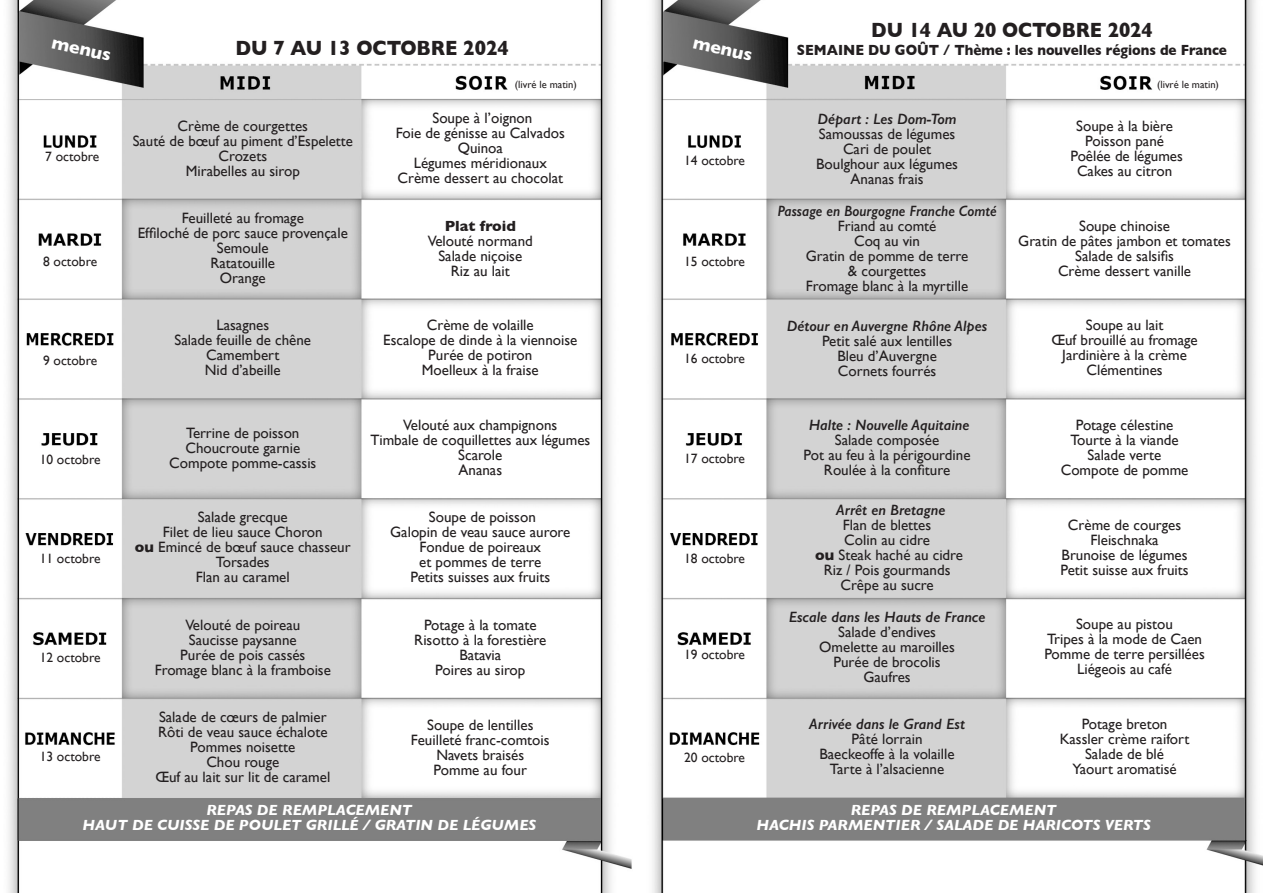
<style>
.page{position:relative;width:1263px;height:893px;background:#fff}
.page>*{position:absolute;margin:0;border:0;box-sizing:border-box;transform-origin:0 0}
.t1{font:700 21px "Gill Sans";color:#231f20;scale:.9 1}
.t2{font:700 21px "Gill Sans";color:#231f20;scale:.91 1}
.t3{font:700 18px "Gill Sans";color:#fff}
.t4{font:15px/15px "Gill Sans";color:#231f20;text-align:center}
.t5{font:italic 600 15px "Gill Sans";color:#231f20}
.t6{font:italic 700 15px/15px "Gill Sans";color:#fff;text-align:center}
.t7{font:700 15px "Gill Sans";color:#231f20;scale:.9 1}
.t8{font:italic 600 15px "Gill Sans";color:#231f20;scale:.94 1}
.t9{font:700 15px "Gill Sans";color:#231f20}
.t10{font:13.5px "Gill Sans";color:#231f20}
.t11{font:10.5px "Gill Sans";color:#231f20}
.s1{font-weight:700}
</style>
<div class="page">
<img style="left:8px;top:0;width:1255px;height:893px">
<p class="t3" style="left:54px;top:32px;width:62px;rotate:13deg">menus</p>
<h1 class="t2" style="left:235px;top:36px;width:302px">DU 7 AU 13 OCTOBRE 2024</h1>
<p class="t3" style="left:696px;top:32px;width:62px;rotate:13deg">menus</p>
<h1 class="t1" style="left:871px;top:19px;width:314px">DU 14 AU 20 OCTOBRE 2024</h1>
<p class="t7" style="left:797px;top:42px;width:479px">SEMAINE DU GOÛT / Thème : les nouvelles régions de France</p>
<p class="t11" style="left:515px;top:80px;width:63px">(livré le matin)</p>
<p class="t11" style="left:1157px;top:80px;width:63px">(livré le matin)</p>
<p class="t10" style="left:45px;top:151px;width:56px">7 octobre</p>
<p class="t10" style="left:43px;top:256px;width:56px">8 octobre</p>
<p class="t10" style="left:43px;top:355px;width:56px">9 octobre</p>
<p class="t4" style="left:133px;top:120px;width:222px">Crème de courgettes<br>Sauté de bœuf au piment d’Espelette<br>Crozets<br>Mirabelles au sirop</p>
<p class="t4" style="left:396px;top:112px;width:171px">Soupe à l’oignon<br>Foie de génisse au Calvados<br>Quinoa<br>Légumes méridionaux<br>Crème dessert au chocolat</p>
<p class="t4" style="left:138px;top:212px;width:212px">Feuilleté au fromage<br>Effiloché de porc sauce provençale<br>Semoule<br>Ratatouille<br>Orange</p>
<p class="t9" style="left:445px;top:217px;width:73px">Plat froid</p>
<p class="t4" style="left:428px;top:234px;width:106px">Velouté normand<br>Salade niçoise<br>Riz au lait</p>
<p class="t4" style="left:175px;top:319px;width:138px">Lasagnes<br>Salade feuille de chêne<br>Camembert<br>Nid d’abeille</p>
<p class="t4" style="left:383px;top:319px;width:196px">Crème de volaille<br>Escalope de dinde à la viennoise<br>Purée de potiron<br>Moelleux à la fraise</p>
<p class="t10" style="left:684px;top:154px;width:62px">14 octobre</p>
<p class="t10" style="left:684px;top:255px;width:62px">15 octobre</p>
<p class="t10" style="left:684px;top:353px;width:62px">16 octobre</p>
<p class="t5" style="left:817px;top:113px;width:140px">Départ : Les Dom-Tom</p>
<p class="t4" style="left:816px;top:127px;width:143px">Samoussas de légumes<br>Cari de poulet<br>Boulghour aux légumes<br>Ananas frais</p>
<p class="t4" style="left:1070px;top:120px;width:114px">Soupe à la bière<br>Poisson pané<br>Poêlée de légumes<br>Cakes au citron</p>
<p class="t8" style="left:777px;top:206px;width:235px">Passage en Bourgogne Franche Comté</p>
<p class="t4" style="left:806px;top:220px;width:164px">Friand au comté<br>Coq au vin<br>Gratin de pomme de terre &amp; courgettes<br>Fromage blanc à la myrtille</p>
<p class="t4" style="left:1018px;top:219px;width:214px">Soupe chinoise<br>Gratin de pâtes jambon et tomates<br>Salade de salsifis<br>Crème dessert vanille</p>
<p class="t5" style="left:787px;top:320px;width:202px">Détour en Auvergne Rhône Alpes</p>
<p class="t4" style="left:822px;top:334px;width:132px">Petit salé aux lentilles<br>Bleu d’Auvergne<br>Cornets fourrés</p>
<p class="t4" style="left:1051px;top:319px;width:148px">Soupe au lait<br>Œuf brouillé au fromage<br>Jardinière à la crème<br>Clémentines</p>
<p class="t10" style="left:40px;top:454px;width:62px">10 octobre</p>
<p class="t10" style="left:40px;top:553px;width:62px">11 octobre</p>
<p class="t10" style="left:40px;top:652px;width:62px">12 octobre</p>
<p class="t10" style="left:40px;top:751px;width:62px">13 octobre</p>
<p class="t4" style="left:169px;top:426px;width:149px">Terrine de poisson<br>Choucroute garnie<br>Compote pomme-cassis</p>
<p class="t4" style="left:370px;top:419px;width:221px">Velouté aux champignons<br>Timbale de coquillettes aux légumes<br>Scarole<br>Ananas</p>
<p class="t4" style="left:135px;top:511px;width:217px">Salade grecque<br>Filet de lieu sauce Choron<br><span class="s1">ou</span> Emincé de bœuf sauce chasseur<br>Torsades<br>Flan au caramel</p>
<p class="t4" style="left:390px;top:511px;width:182px">Soupe de poisson<br>Galopin de veau sauce aurore<br>Fondue de poireaux<br>et pommes de terre<br>Petits suisses aux fruits</p>
<p class="t4" style="left:155px;top:618px;width:178px">Velouté de poireau<br>Saucisse paysanne<br>Purée de pois cassés<br>Fromage blanc à la framboise</p>
<p class="t4" style="left:414px;top:618px;width:134px">Potage à la tomate<br>Risotto à la forestière<br>Batavia<br>Poires au sirop</p>
<p class="t4" style="left:155px;top:711px;width:176px">Salade de cœurs de palmier<br>Rôti de veau sauce échalote<br>Pommes noisette<br>Chou rouge<br>Œuf au lait sur lit de caramel</p>
<p class="t4" style="left:411px;top:718px;width:140px">Soupe de lentilles<br>Feuilleté franc-comtois<br>Navets braisés<br>Pomme au four</p>
<p class="t10" style="left:684px;top:453px;width:62px">17 octobre</p>
<p class="t10" style="left:684px;top:553px;width:62px">18 octobre</p>
<p class="t10" style="left:684px;top:649px;width:62px">19 octobre</p>
<p class="t10" style="left:684px;top:752px;width:62px">20 octobre</p>
<p class="t5" style="left:809px;top:420px;width:162px">Halte : Nouvelle Aquitaine</p>
<p class="t4" style="left:804px;top:434px;width:168px">Salade composée<br>Pot au feu à la périgourdine<br>Roulée à la confiture</p>
<p class="t4" style="left:1061px;top:419px;width:129px">Potage célestine<br>Tourte à la viande<br>Salade verte<br>Compote de pomme</p>
<p class="t5" style="left:836px;top:505px;width:111px">Arrêt en Bretagne</p>
<p class="t4" style="left:815px;top:519px;width:149px">Flan de blettes<br>Colin au cidre<br><span class="s1">ou</span> Steak haché au cidre<br>Riz / Pois gourmands<br>Crêpe au sucre</p>
<p class="t4" style="left:1060px;top:518px;width:130px">Crème de courges<br>Fleischnaka<br>Brunoise de légumes<br>Petit suisse aux fruits</p>
<p class="t5" style="left:789px;top:612px;width:198px">Escale dans les Hauts de France</p>
<p class="t4" style="left:819px;top:626px;width:137px">Salade d’endives<br>Omelette au maroilles<br>Purée de brocolis<br>Gaufres</p>
<p class="t4" style="left:1044px;top:618px;width:162px">Soupe au pistou<br>Tripes à la mode de Caen<br>Pomme de terre persillées<br>Liégeois au café</p>
<p class="t5" style="left:809px;top:719px;width:157px">Arrivée dans le Grand Est</p>
<p class="t4" style="left:819px;top:733px;width:137px">Pâté lorrain<br>Baeckeoffe à la volaille<br>Tarte à l’alsacienne</p>
<p class="t4" style="left:1060px;top:718px;width:131px">Potage breton<br>Kassler crème raifort<br>Salade de blé<br>Yaourt aromatisé</p>
<p class="t6" style="left:83px;top:802px;width:455px">REPAS DE REMPLACEMENT<br>HAUT DE CUISSE DE POULET GRILLÉ / GRATIN DE LÉGUMES</p>
<p class="t6" style="left:756px;top:802px;width:396px">REPAS DE REMPLACEMENT<br>HACHIS PARMENTIER / SALADE DE HARICOTS VERTS</p>
</div>
